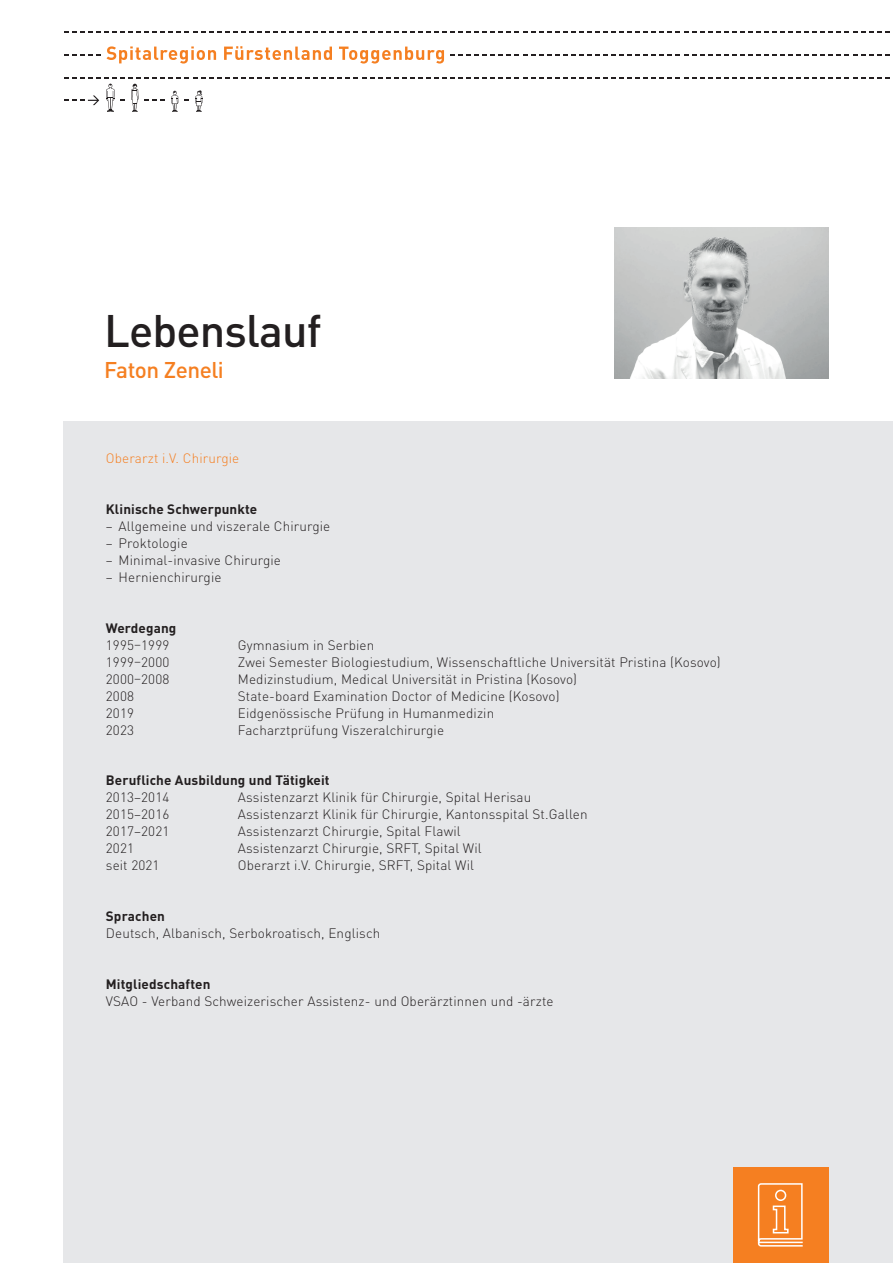
<style>
.page{position:relative;width:893px;height:1263px;background:#fff}
.page>*{position:absolute;margin:0;border:0;box-sizing:border-box;transform-origin:0 0}
.t1{font:500 45px "DINOT";letter-spacing:-.02em;color:#231f20}
.t2{font:500 22.5px "DINOT";letter-spacing:-.02em;color:#f57f21}
.t3{font:300 13.5px "DINOT";letter-spacing:.01em;color:#231f20}
.t4{font:700 13.5px "DINOT";letter-spacing:.01em;color:#231f20}
.t5{font:300 13.5px "DINOT";letter-spacing:.01em;color:#f57f21}
</style>
<div class="page">
<svg style="left:64px;top:54px;width:37px;height:2px"></svg>
<svg style="left:107px;top:46px;width:109px;height:18px"></svg>
<svg style="left:224px;top:46px;width:108px;height:14px"></svg>
<svg style="left:339px;top:47px;width:105px;height:17px"></svg>
<svg style="left:106px;top:84px;width:19px;height:28px"></svg>
<svg style="left:131px;top:84px;width:34px;height:28px"></svg>
<svg style="left:171px;top:91px;width:7px;height:21px"></svg>
<svg style="left:195px;top:90px;width:7px;height:22px"></svg>
<svg style="left:64px;top:96px;width:35px;height:9px"></svg>
<svg style="left:64px;top:32px;width:826px;height:1px"></svg>
<svg style="left:450px;top:54px;width:440px;height:2px"></svg>
<svg style="left:64px;top:77px;width:826px;height:1px"></svg>
<div style="left:64px;top:421px;width:829px;height:842px;background:#e6e7e9"></div>
<div style="left:733px;top:1167px;width:96px;height:96px;background:#f57f21"></div>
<svg style="left:757px;top:1183px;width:46px;height:64px"></svg>
<img style="left:615px;top:228px;width:213px;height:150px">
<h1 class="t1" style="left:104px;top:302px;width:219px">Lebenslauf</h1>
<h2 class="t2" style="left:104px;top:356px;width:121px">Faton Zeneli</h2>
<p class="t5" style="left:106px;top:450px;width:135px">Oberarzt i.V. Chirurgie</p>
<p class="t4" style="left:106px;top:500px;width:153px">Klinische Schwerpunkte</p>
<p class="t3" style="left:106px;top:518px;width:226px">– Allgemeine und viszerale Chirurgie</p>
<p class="t3" style="left:106px;top:535px;width:83px">– Proktologie</p>
<p class="t3" style="left:106px;top:552px;width:177px">– Minimal-invasive Chirurgie</p>
<p class="t3" style="left:106px;top:569px;width:117px">– Hernienchirurgie</p>
<p class="t4" style="left:106px;top:619px;width:72px">Werdegang</p>
<p class="t3" style="left:106px;top:636px;width:65px">1995–1999</p>
<p class="t3" style="left:238px;top:636px;width:138px">Gymnasium in Serbien</p>
<p class="t3" style="left:106px;top:653px;width:65px">1999–2000</p>
<p class="t3" style="left:238px;top:653px;width:484px">Zwei Semester Biologiestudium, Wissenschaftliche Universität Pristina (Kosovo)</p>
<p class="t3" style="left:106px;top:670px;width:65px">2000–2008</p>
<p class="t3" style="left:238px;top:670px;width:341px">Medizinstudium, Medical Universität in Pristina (Kosovo)</p>
<p class="t3" style="left:106px;top:687px;width:30px">2008</p>
<p class="t3" style="left:238px;top:687px;width:323px">State-board Examination Doctor of Medicine (Kosovo)</p>
<p class="t3" style="left:106px;top:704px;width:30px">2019</p>
<p class="t3" style="left:238px;top:704px;width:258px">Eidgenössische Prüfung in Humanmedizin</p>
<p class="t3" style="left:106px;top:721px;width:30px">2023</p>
<p class="t3" style="left:238px;top:721px;width:208px">Facharztprüfung Viszeralchirurgie</p>
<p class="t4" style="left:106px;top:772px;width:225px">Berufliche Ausbildung und Tätigkeit</p>
<p class="t3" style="left:106px;top:789px;width:65px">2013–2014</p>
<p class="t3" style="left:238px;top:789px;width:295px">Assistenzarzt Klinik für Chirurgie, Spital Herisau</p>
<p class="t3" style="left:106px;top:806px;width:65px">2015–2016</p>
<p class="t3" style="left:238px;top:806px;width:351px">Assistenzarzt Klinik für Chirurgie, Kantonsspital St.Gallen</p>
<p class="t3" style="left:106px;top:823px;width:65px">2017–2021</p>
<p class="t3" style="left:238px;top:823px;width:224px">Assistenzarzt Chirurgie, Spital Flawil</p>
<p class="t3" style="left:106px;top:840px;width:30px">2021</p>
<p class="t3" style="left:238px;top:840px;width:245px">Assistenzarzt Chirurgie, SRFT, Spital Wil</p>
<p class="t3" style="left:106px;top:857px;width:55px">seit 2021</p>
<p class="t3" style="left:238px;top:857px;width:238px">Oberarzt i.V. Chirurgie, SRFT, Spital Wil</p>
<p class="t4" style="left:106px;top:907px;width:61px">Sprachen</p>
<p class="t3" style="left:106px;top:925px;width:276px">Deutsch, Albanisch, Serbokroatisch, Englisch</p>
<p class="t4" style="left:106px;top:975px;width:106px">Mitgliedschaften</p>
<p class="t3" style="left:106px;top:993px;width:449px">VSAO - Verband Schweizerischer Assistenz- und Oberärztinnen und -ärzte</p>
</div>
